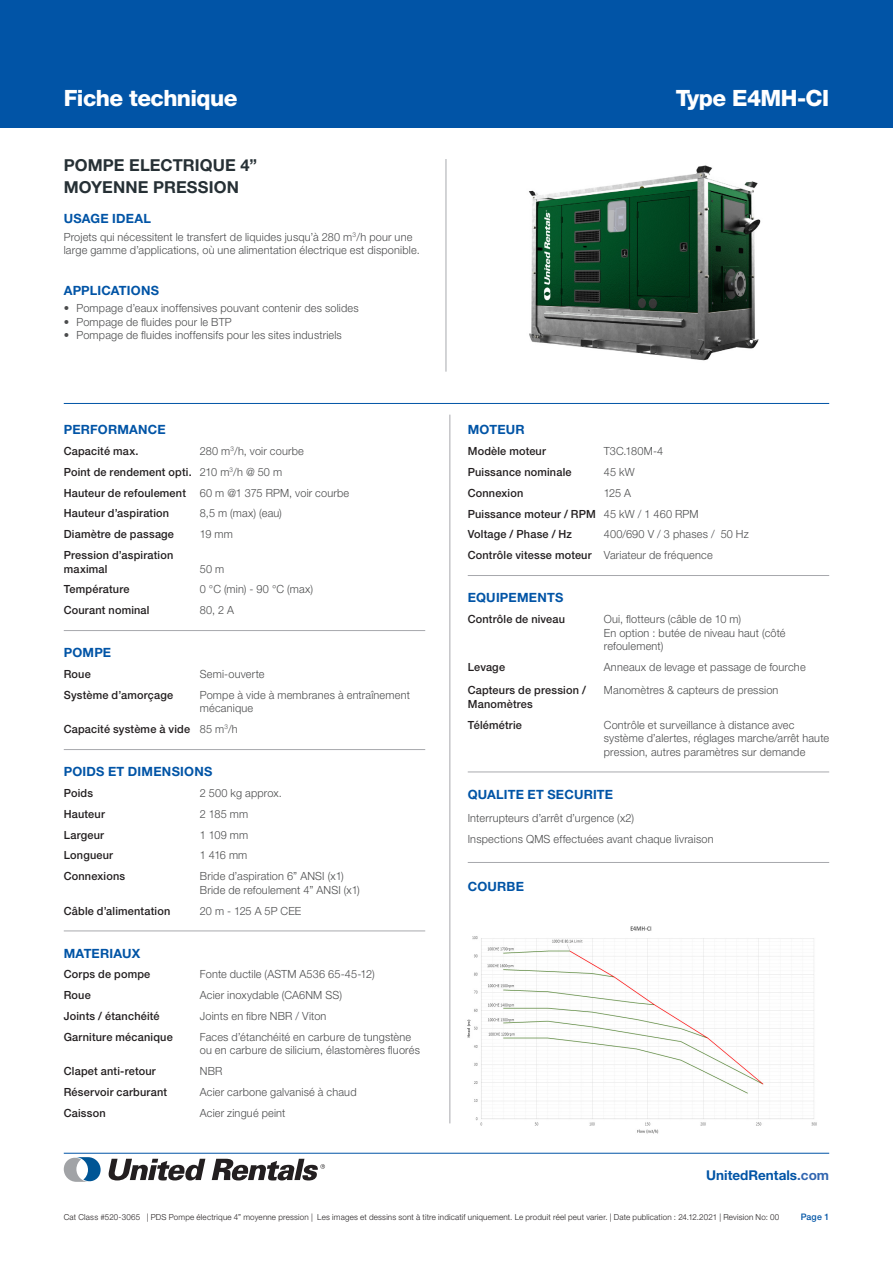
<style>
.page{position:relative;width:893px;height:1263px;background:#fff}
.page>*{position:absolute;margin:0;border:0;box-sizing:border-box;transform-origin:0 0}
.Typenummer{font:800 22.5px "Helvetica Neue LT Std";letter-spacing:-.025em;color:#fff}
.SPECS_kapitalen{font:700 16.5px "Helvetica Neue LT Std";letter-spacing:.005em;color:#263035}
.t1{font:700 13.5px "Helvetica Neue LT Std";color:#0154a6}
.Subkop___blauw___8_5{font:700 12.75px "Helvetica Neue LT Std";letter-spacing:.015em;color:#0154a6}
.Body_-_7_5___8_pt{font:300 11.25px/13.5px "Helvetica Neue LT Std";letter-spacing:.015em;color:#4b4c4d}
.Body_-_7_5___8_pt-2{font:500 11.25px/13.5px "Helvetica Neue LT Std";letter-spacing:.02em;color:#231f20}
.t2{font:500 9px "Helvetica Neue LT Std";color:#0154a6}
.Footertekst{font:300 8.25px "Helvetica Neue LT Std";letter-spacing:.025em;color:#231f20}
.s1{color:#3165b0}
</style>
<div class="page">
<hr style="left:64px;top:1153px;width:765px;height:1px;background:#0154a6">
<div style="left:0;top:0;width:893px;height:128px;background:#0154a6"></div>
<svg style="left:108px;top:1159px;width:97px;height:21px"></svg>
<svg style="left:64px;top:1157px;width:37px;height:25px"></svg>
<svg style="left:212px;top:1159px;width:113px;height:21px"></svg>
<hr style="left:64px;top:403px;width:765px;height:1px;background:#0154a6">
<hr style="left:446px;top:159px;width:1px;height:213px;background:#a8a9ad">
<hr style="left:468px;top:575px;width:361px;height:1px;background:#a8a9ad">
<hr style="left:468px;top:771px;width:361px;height:1px;background:#a8a9ad">
<hr style="left:468px;top:862px;width:361px;height:1px;background:#a8a9ad">
<hr style="left:64px;top:630px;width:361px;height:1px;background:#a8a9ad">
<hr style="left:64px;top:749px;width:361px;height:1px;background:#a8a9ad">
<hr style="left:64px;top:930px;width:361px;height:1px;background:#a8a9ad">
<hr style="left:449px;top:415px;width:1px;height:708px;background:#a8a9ad">
<img style="left:529px;top:165px;width:232px;height:196px">
<img style="left:467px;top:926px;width:350px;height:208px">
<h1 class="Typenummer" style="left:64px;top:85px;width:175px">Fiche technique</h1>
<p class="SPECS_kapitalen" style="left:64px;top:155px;width:195px">POMPE ELECTRIQUE 4”</p>
<p class="SPECS_kapitalen" style="left:64px;top:177px;width:177px">MOYENNE PRESSION</p>
<p class="Subkop___blauw___8_5" style="left:64px;top:210px;width:89px">USAGE IDEAL</p>
<p class="Body_-_7_5___8_pt" style="left:64px;top:230px;width:357px">Projets qui nécessitent le transfert de liquides jusqu’à 280 m<sup>3</sup>/h pour une large gamme d’applications, où une alimentation électrique est disponible.</p>
<p class="Subkop___blauw___8_5" style="left:64px;top:282px;width:97px">APPLICATIONS</p>
<p class="Body_-_7_5___8_pt" style="left:64px;top:301px;width:296px">• Pompage d’eaux inoffensives pouvant contenir des solides</p>
<p class="Body_-_7_5___8_pt" style="left:64px;top:315px;width:170px">• Pompage de fluides pour le BTP</p>
<p class="Body_-_7_5___8_pt" style="left:64px;top:328px;width:280px">• Pompage de fluides inoffensifs pour les sites industriels</p>
<p class="Subkop___blauw___8_5" style="left:64px;top:422px;width:104px">PERFORMANCE</p>
<p class="Body_-_7_5___8_pt-2" style="left:64px;top:444px;width:76px">Capacité max.</p>
<p class="Body_-_7_5___8_pt" style="left:200px;top:444px;width:106px">280 m<sup>3</sup>/h, voir courbe</p>
<p class="Body_-_7_5___8_pt-2" style="left:64px;top:465px;width:129px">Point de rendement opti.</p>
<p class="Body_-_7_5___8_pt" style="left:200px;top:465px;width:84px">210 m<sup>3</sup>/h @ 50 m</p>
<p class="Body_-_7_5___8_pt-2" style="left:64px;top:486px;width:124px">Hauteur de refoulement</p>
<p class="Body_-_7_5___8_pt" style="left:200px;top:486px;width:151px">60 m @1 375 RPM, voir courbe</p>
<p class="Body_-_7_5___8_pt-2" style="left:64px;top:507px;width:107px">Hauteur d’aspiration</p>
<p class="Body_-_7_5___8_pt" style="left:200px;top:506px;width:84px">8,5 m (max) (eau)</p>
<p class="Body_-_7_5___8_pt-2" style="left:64px;top:527px;width:112px">Diamètre de passage</p>
<p class="Body_-_7_5___8_pt" style="left:200px;top:527px;width:35px">19 mm</p>
<p class="Body_-_7_5___8_pt-2" style="left:64px;top:548px;width:111px">Pression d’aspiration maximal</p>
<p class="Body_-_7_5___8_pt" style="left:200px;top:562px;width:26px">50 m</p>
<p class="Body_-_7_5___8_pt-2" style="left:64px;top:582px;width:67px">Température</p>
<p class="Body_-_7_5___8_pt" style="left:200px;top:582px;width:115px">0 °C (min) - 90 °C (max)</p>
<p class="Body_-_7_5___8_pt-2" style="left:64px;top:603px;width:87px">Courant nominal</p>
<p class="Body_-_7_5___8_pt" style="left:200px;top:603px;width:36px">80, 2 A</p>
<p class="Subkop___blauw___8_5" style="left:64px;top:645px;width:49px">POMPE</p>
<p class="Body_-_7_5___8_pt-2" style="left:64px;top:667px;width:29px">Roue</p>
<p class="Body_-_7_5___8_pt" style="left:200px;top:667px;width:66px">Semi-ouverte</p>
<p class="Body_-_7_5___8_pt-2" style="left:64px;top:688px;width:111px">Système d’amorçage</p>
<p class="Body_-_7_5___8_pt" style="left:200px;top:688px;width:212px">Pompe à vide à membranes à entraînement</p>
<p class="Body_-_7_5___8_pt" style="left:200px;top:701px;width:55px">mécanique</p>
<p class="Body_-_7_5___8_pt-2" style="left:64px;top:722px;width:128px">Capacité système à vide</p>
<p class="Body_-_7_5___8_pt" style="left:200px;top:722px;width:39px">85 m<sup>3</sup>/h</p>
<p class="Subkop___blauw___8_5" style="left:64px;top:764px;width:150px">POIDS ET DIMENSIONS</p>
<p class="Body_-_7_5___8_pt-2" style="left:64px;top:786px;width:31px">Poids</p>
<p class="Body_-_7_5___8_pt" style="left:200px;top:786px;width:83px">2 500 kg approx.</p>
<p class="Body_-_7_5___8_pt-2" style="left:64px;top:807px;width:43px">Hauteur</p>
<p class="Body_-_7_5___8_pt" style="left:200px;top:807px;width:50px">2 185 mm</p>
<p class="Body_-_7_5___8_pt-2" style="left:64px;top:828px;width:42px">Largeur</p>
<p class="Body_-_7_5___8_pt" style="left:200px;top:828px;width:50px">1 109 mm</p>
<p class="Body_-_7_5___8_pt-2" style="left:64px;top:848px;width:51px">Longueur</p>
<p class="Body_-_7_5___8_pt" style="left:200px;top:848px;width:49px">1 416 mm</p>
<p class="Body_-_7_5___8_pt-2" style="left:64px;top:869px;width:63px">Connexions</p>
<p class="Body_-_7_5___8_pt" style="left:200px;top:869px;width:145px">Bride d’aspiration 6” ANSI (x1)</p>
<p class="Body_-_7_5___8_pt" style="left:200px;top:883px;width:162px">Bride de refoulement 4” ANSI (x1)</p>
<p class="Body_-_7_5___8_pt-2" style="left:64px;top:904px;width:108px">Câble d’alimentation</p>
<p class="Body_-_7_5___8_pt" style="left:200px;top:903px;width:103px">20 m - 125 A 5P CEE</p>
<p class="Subkop___blauw___8_5" style="left:64px;top:945px;width:78px">MATERIAUX</p>
<p class="Body_-_7_5___8_pt-2" style="left:64px;top:967px;width:88px">Corps de pompe</p>
<p class="Body_-_7_5___8_pt" style="left:200px;top:967px;width:176px">Fonte ductile (ASTM A536 65-45-12)</p>
<p class="Body_-_7_5___8_pt-2" style="left:64px;top:988px;width:29px">Roue</p>
<p class="Body_-_7_5___8_pt" style="left:200px;top:988px;width:144px">Acier inoxydable (CA6NM SS)</p>
<p class="Body_-_7_5___8_pt-2" style="left:64px;top:1009px;width:97px">Joints / étanchéité</p>
<p class="Body_-_7_5___8_pt" style="left:200px;top:1009px;width:128px">Joints en fibre NBR / Viton</p>
<p class="Body_-_7_5___8_pt-2" style="left:64px;top:1030px;width:110px">Garniture mécanique</p>
<p class="Body_-_7_5___8_pt" style="left:200px;top:1030px;width:222px">Faces d’étanchéité en carbure de tungstène ou en carbure de silicium, élastomères fluorés</p>
<p class="Body_-_7_5___8_pt-2" style="left:64px;top:1064px;width:93px">Clapet anti-retour</p>
<p class="Body_-_7_5___8_pt" style="left:200px;top:1064px;width:24px">NBR</p>
<p class="Body_-_7_5___8_pt-2" style="left:64px;top:1085px;width:105px">Réservoir carburant</p>
<p class="Body_-_7_5___8_pt" style="left:200px;top:1085px;width:158px">Acier carbone galvanisé à chaud</p>
<p class="Body_-_7_5___8_pt-2" style="left:64px;top:1106px;width:43px">Caisson</p>
<p class="Body_-_7_5___8_pt" style="left:200px;top:1106px;width:87px">Acier zingué peint</p>
<p class="Typenummer" style="left:676px;top:85px;width:155px">Type E4MH-CI</p>
<p class="Subkop___blauw___8_5" style="left:468px;top:422px;width:59px">MOTEUR</p>
<p class="Body_-_7_5___8_pt-2" style="left:468px;top:444px;width:80px">Modèle moteur</p>
<p class="Body_-_7_5___8_pt" style="left:604px;top:444px;width:61px">T3C.180M-4</p>
<p class="Body_-_7_5___8_pt-2" style="left:468px;top:465px;width:105px">Puissance nominale</p>
<p class="Body_-_7_5___8_pt" style="left:604px;top:465px;width:32px">45 kW</p>
<p class="Body_-_7_5___8_pt-2" style="left:468px;top:486px;width:57px">Connexion</p>
<p class="Body_-_7_5___8_pt" style="left:604px;top:486px;width:29px">125 A</p>
<p class="Body_-_7_5___8_pt-2" style="left:468px;top:507px;width:130px">Puissance moteur / RPM</p>
<p class="Body_-_7_5___8_pt" style="left:604px;top:506px;width:96px">45 kW / 1 460 RPM</p>
<p class="Body_-_7_5___8_pt-2" style="left:468px;top:527px;width:106px">Voltage / Phase / Hz</p>
<p class="Body_-_7_5___8_pt" style="left:604px;top:527px;width:146px">400/690 V / 3 phases / 50 Hz</p>
<p class="Body_-_7_5___8_pt-2" style="left:468px;top:548px;width:125px">Contrôle vitesse moteur</p>
<p class="Body_-_7_5___8_pt" style="left:604px;top:548px;width:110px">Variateur de fréquence</p>
<p class="Subkop___blauw___8_5" style="left:468px;top:590px;width:97px">EQUIPEMENTS</p>
<p class="Body_-_7_5___8_pt-2" style="left:468px;top:612px;width:99px">Contrôle de niveau</p>
<p class="Body_-_7_5___8_pt" style="left:604px;top:612px;width:183px">Oui, flotteurs (câble de 10 m)<br>En option : butée de niveau haut (côté refoulement)</p>
<p class="Body_-_7_5___8_pt-2" style="left:468px;top:660px;width:39px">Levage</p>
<p class="Body_-_7_5___8_pt" style="left:604px;top:660px;width:203px">Anneaux de levage et passage de fourche</p>
<p class="Body_-_7_5___8_pt-2" style="left:468px;top:683px;width:120px">Capteurs de pression /<br>Manomètres</p>
<p class="Body_-_7_5___8_pt" style="left:604px;top:683px;width:176px">Manomètres &amp; capteurs de pression</p>
<p class="Body_-_7_5___8_pt-2" style="left:468px;top:718px;width:56px">Télémétrie</p>
<p class="Body_-_7_5___8_pt" style="left:604px;top:717px;width:192px">Contrôle et surveillance à distance avec</p>
<p class="Body_-_7_5___8_pt" style="left:604px;top:731px;width:227px">système d’alertes, réglages marche/arrêt haute pression, autres paramètres sur demande</p>
<p class="Subkop___blauw___8_5" style="left:468px;top:786px;width:147px">QUALITE ET SECURITE</p>
<p class="Body_-_7_5___8_pt" style="left:468px;top:811px;width:168px">Interrupteurs d’arrêt d’urgence (x2)</p>
<p class="Body_-_7_5___8_pt" style="left:468px;top:831px;width:247px">Inspections QMS effectuées avant chaque livraison</p>
<p class="Subkop___blauw___8_5" style="left:468px;top:878px;width:58px">COURBE</p>
<p class="t1" style="left:706px;top:1167px;width:124px">UnitedRentals<span class="s1">.com</span></p>
<p class="Footertekst" style="left:64px;top:1212px;width:717px">Cat Class #520-3065 | PDS Pompe électrique 4” moyenne pression | Les images et dessins sont à titre indicatif uniquement. Le produit réel peut varier. | Date publication : 24.12.2021 | Revision No: 00</p>
<p class="t2" style="left:801px;top:1212px;width:30px">Page 1</p>
</div>
